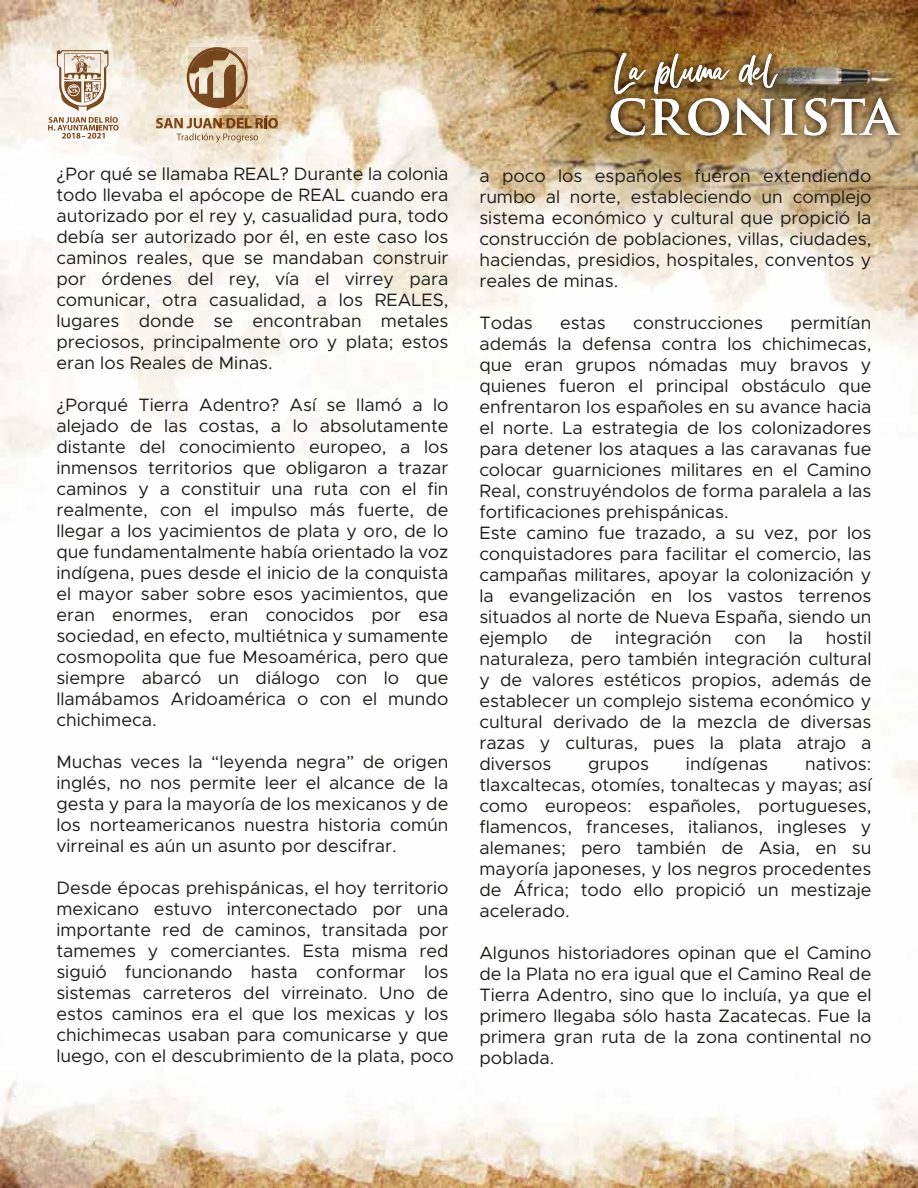
<style>
.page{position:relative;width:918px;height:1188px;background:#fff}
.page>*{position:absolute;margin:0;border:0;box-sizing:border-box;transform-origin:0 0}
.t1{font:78.9px "Display Clean";color:#fff}
.t2{font:700 55.95px "Trajan Pro";color:#fff}
.t3{font:18px/21px "Metropolis";color:#1d1d1b;text-align:justify}
</style>
<div class="page">
<img style="left:0;top:0;width:918px;height:1188px">
<img style="left:601px;top:16px;width:190px;height:57px">
<img style="left:595px;top:73px;width:318px;height:91px">
<svg style="left:48px;top:50px;width:71px;height:89px"></svg>
<svg style="left:156px;top:116px;width:122px;height:27px"></svg>
<svg style="left:187px;top:47px;width:60px;height:61px"></svg>
<p class="t3" style="left:56px;top:163px;width:394px">¿Por qué se llamaba REAL? Durante la colonia todo llevaba el apócope de REAL cuando era autorizado por el rey y, casualidad pura, todo debía ser autorizado por él, en este caso los caminos reales, que se mandaban construir por órdenes del rey, vía el virrey para comunicar, otra casualidad, a los REALES, lugares donde se encontraban metales preciosos, principalmente oro y plata; estos eran los Reales de Minas.</p>
<p class="t3" style="left:56px;top:394px;width:394px">¿Porqué Tierra Adentro? Así se llamó a lo alejado de las costas, a lo absolutamente distante del conocimiento europeo, a los inmensos territorios que obligaron a trazar caminos y a constituir una ruta con el fin realmente, con el impulso más fuerte, de llegar a los yacimientos de plata y oro, de lo que fundamentalmente había orientado la voz indígena, pues desde el inicio de la conquista el mayor saber sobre esos yacimientos, que eran enormes, eran conocidos por esa sociedad, en efecto, multiétnica y sumamente cosmopolita que fue Mesoamérica, pero que siempre abarcó un diálogo con lo que llamábamos Aridoamérica o con el mundo chichimeca.</p>
<p class="t3" style="left:56px;top:752px;width:394px">Muchas veces la “leyenda negra” de origen inglés, no nos permite leer el alcance de la gesta y para la mayoría de los mexicanos y de los norteamericanos nuestra historia común virreinal es aún un asunto por descifrar.</p>
<p class="t3" style="left:56px;top:878px;width:399px;text-align:left">Desde épocas prehispánicas, el hoy territorio mexicano estuvo interconectado por una importante red de caminos, transitada por tamemes y comerciantes. Esta misma red siguió funcionando hasta conformar los sistemas carreteros del virreinato. Uno de estos caminos era el que los mexicas y los chichimecas usaban para comunicarse y que luego, con el descubrimiento de la plata, poco</p>
<h1 class="t1" style="left:614px;top:48px;width:165px">La pluma del</h1>
<h2 class="t2" style="left:608px;top:80px;width:291px">CRONISTA</h2>
<p class="t3" style="left:479px;top:165px;width:394px">a poco los españoles fueron extendiendo rumbo al norte, estableciendo un complejo sistema económico y cultural que propició la construcción de poblaciones, villas, ciudades, haciendas, presidios, hospitales, conventos y reales de minas.</p>
<p class="t3" style="left:479px;top:312px;width:55px">Todas</p>
<p class="t3" style="left:560px;top:312px;width:47px">estas</p>
<p class="t3" style="left:633px;top:312px;width:131px">construcciones</p>
<p class="t3" style="left:479px;top:312px;width:394px;text-align:left;text-indent:311px">permitían además la defensa contra los chichimecas, que eran grupos nómadas muy bravos y quienes fueron el principal obstáculo que enfrentaron los españoles en su avance hacia el norte. La estrategia de los colonizadores para detener los ataques a las caravanas fue colocar guarniciones militares en el Camino Real, construyéndolos de forma paralela a las fortificaciones prehispánicas.<br>Este camino fue trazado, a su vez, por los conquistadores para facilitar el comercio, las campañas militares, apoyar la colonización y la evangelización en los vastos terrenos situados al norte de Nueva España, siendo un ejemplo</p>
<p class="t3" style="left:571px;top:627px;width:24px">de</p>
<p class="t3" style="left:615px;top:627px;width:98px">integración</p>
<p class="t3" style="left:735px;top:627px;width:33px">con</p>
<p class="t3" style="left:789px;top:627px;width:16px">la</p>
<p class="t3" style="left:479px;top:627px;width:394px;text-indent:346px">hostil naturaleza, pero también integración cultural y de valores estéticos propios, además de establecer un complejo sistema económico y cultural derivado de la mezcla de diversas razas y culturas, pues la plata atrajo a diversos</p>
<p class="t3" style="left:588px;top:753px;width:62px">grupos</p>
<p class="t3" style="left:686px;top:753px;width:84px">indígenas</p>
<p class="t3" style="left:479px;top:753px;width:394px;text-indent:326px">nativos: tlaxcaltecas, otomíes, tonaltecas y mayas; así como europeos: españoles, portugueses, flamencos, franceses, italianos, ingleses y alemanes; pero también de Asia, en su mayoría japoneses, y los negros procedentes de África; todo ello propició un mestizaje acelerado.</p>
<p class="t3" style="left:479px;top:942px;width:394px">Algunos historiadores opinan que el Camino de la Plata no era igual que el Camino Real de Tierra Adentro, sino que lo incluía, ya que el primero llegaba sólo hasta Zacatecas. Fue la primera gran ruta de la zona continental no poblada.</p>
</div>
